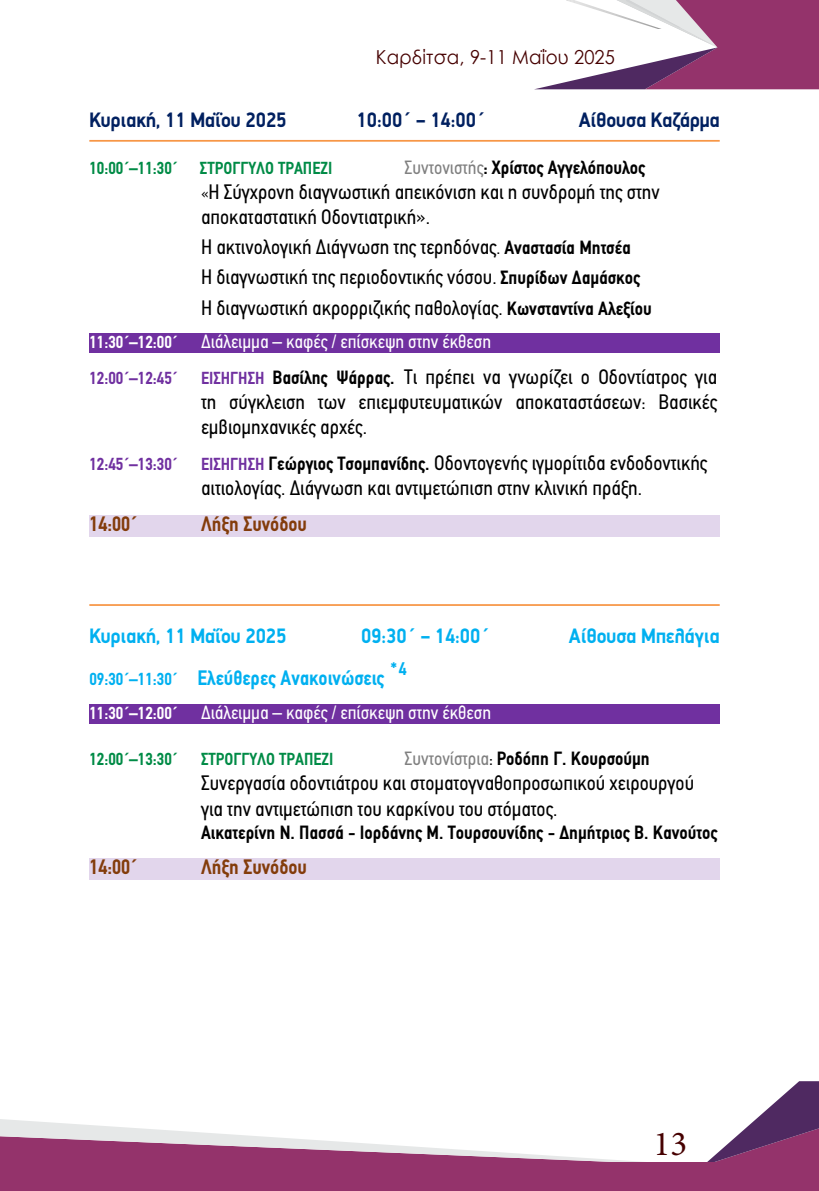
<style>
.page{position:relative;width:819px;height:1191px;background:#fff}
.page>*{position:absolute;margin:0;border:0;box-sizing:border-box;transform-origin:0 0}
.t1{font:35px "Minion Pro";color:#460000}
.t2{font:21px/25.2px "PF Din Text Condensed";color:#000}
.t3{font:700 21px "PF Din Display";color:#00b0f0;scale:.9 1}
.t4{font:700 21px "PF Din Display";color:#002060;scale:.9 1}
.t5{font:700 21px "PF Din Text Condensed";color:#833c0b}
.t6{font:700 21px "PF Din Text Condensed";color:#00b0f0}
.t7{font:700 19.25px "PF Din Text Condensed";color:#000}
.t8{font:19.25px "PF Din Text Condensed";color:#fff}
.t9{font:19.25px "Century Gothic";letter-spacing:.01em;color:#460000;scale:.95 1}
.t10{font:700 18.38px "PF Din Text Condensed";color:#00b0f0}
.t11{font:700 17.5px "PF Din Text Condensed";color:#008b46}
.t12{font:700 17.5px "PF Din Text Condensed";color:#7030a0}
.s1{font-weight:400;color:#808080}
.s2{font-size:16.62px}
.s3{font-size:19.25px}
.s4{font-weight:700;font-size:19.25px}
.s5{font-weight:700;font-size:17.5px}
.s6{font-weight:700;font-size:17.5px;color:#7030a0}
.s7{font-size:17.5px}
.s8{font-weight:400}
</style>
<div class="page">
<svg style="left:536px;top:0;width:283px;height:89px"></svg>
<img style="left:566px;top:0;width:95px;height:29px">
<svg style="left:0;top:1081px;width:819px;height:82px"></svg>
<div style="left:0;top:1163px;width:819px;height:28px;background:#94336b"></div>
<div style="left:89px;top:334px;width:630px;height:19px;background:#7030a0"></div>
<div style="left:89px;top:515px;width:630px;height:21px;background:#e2d6ec"></div>
<div style="left:89px;top:704px;width:630px;height:19px;background:#7030a0"></div>
<div style="left:89px;top:858px;width:630px;height:21px;background:#e2d6ec"></div>
<hr style="left:89px;top:604px;width:630px;height:2px;background:#f79646">
<hr style="left:89px;top:140px;width:630px;height:2px;background:#f79646">
<p class="t9" style="left:376px;top:44px;width:253px">Καρδίτσα, 9-11 Μαΐου 2025</p>
<p class="t4" style="left:89px;top:107px;width:220px">Κυριακή, 11 Μαΐου 2025</p>
<p class="t4" style="left:356px;top:107px;width:144px">10:00΄ – 14:00΄</p>
<p class="t4" style="left:578px;top:107px;width:158px">Αίθουσα Καζάρμα</p>
<p class="t11" style="left:89px;top:157px;width:90px">10:00΄–11:30΄</p>
<p class="t11" style="left:200px;top:157px;width:134px">ΣΤΡΟΓΓΥΛΟ ΤΡΑΠΕΖΙ</p>
<p class="t7" style="left:404px;top:156px;width:242px"><span class="s1">Συντονιστής</span>: Χρίστος Αγγελόπουλος</p>
<p class="t2" style="left:201px;top:179px;width:460px"><span class="s2">«</span>Η Σύγχρονη διαγνωστική απεικόνιση και η συνδρομή της στην αποκαταστατική Οδοντιατρική».</p>
<p class="t2" style="left:201px;top:232px;width:452px;line-height:30.1px">Η ακτινολογική Διάγνωση της τερηδόνας<span class="s3">.</span> <span class="s4">Αναστασία Μητσέα<br></span>Η διαγνωστική της περιοδοντικής νόσου. <span class="s4">Σπυρίδων Δαμάσκος<br></span>Η διαγνωστική ακρορριζικής παθολογίας. <span class="s4">Κωνσταντίνα Αλεξίου</span></p>
<p class="t8" style="left:89px;top:330px;width:403px"><span class="s5">11:30΄–12:00΄</span> Διάλειμμα – καφές / επίσκεψη στην έκθεση</p>
<p class="t12" style="left:89px;top:367px;width:90px">12:00΄–12:45΄</p>
<p class="t2" style="left:201px;top:364px;width:517px;text-align:justify"><span class="s6">ΕΙΣΗΓΗΣΗ</span> <span class="s4">Βασίλης Ψάρρας.</span> Τι πρέπει να γνωρίζει ο Οδοντίατρος για τη σύγκλειση των επιεμφυτευματικών αποκαταστάσεων: Βασικές εμβιομηχανικές αρχές.</p>
<p class="t12" style="left:89px;top:454px;width:90px">12:45΄–13:30΄</p>
<p class="t2" style="left:201px;top:450px;width:507px"><span class="s6">ΕΙΣΗΓΗΣΗ</span> <span class="s4">Γεώργιος Τσομπανίδης.</span> Οδοντογενής ιγμορίτιδα ενδοδοντικής αιτιολογίας. Διάγνωση και αντιμετώπιση στην κλινική πράξη.</p>
<p class="t5" style="left:89px;top:511px;width:49px">14:00΄</p>
<p class="t5" style="left:201px;top:511px;width:107px">Λήξη Συνόδου</p>
<p class="t3" style="left:89px;top:623px;width:220px">Κυριακή, 11 Μαΐου 2025</p>
<p class="t3" style="left:361px;top:623px;width:144px">09:30΄ – 14:00΄</p>
<p class="t3" style="left:569px;top:623px;width:169px">Αίθουσα Μπελάγια</p>
<p class="t6" style="left:89px;top:666px;width:296px"><span class="s7">09:30΄–11:30΄</span> Ελεύθερες Ανακοινώσεις</p>
<p class="t10" style="left:390px;top:658px;width:18px">*4</p>
<p class="t8" style="left:89px;top:701px;width:403px"><span class="s5">11:30΄–12:00΄</span> Διάλειμμα – καφές / επίσκεψη στην έκθεση</p>
<p class="t11" style="left:89px;top:749px;width:90px">12:00΄–13:30΄</p>
<p class="t11" style="left:201px;top:749px;width:134px">ΣΤΡΟΓΓΥΛΟ ΤΡΑΠΕΖΙ</p>
<p class="t7" style="left:404px;top:747px;width:247px"><span class="s1">Συντονίστρια</span><span class="s8">:</span> Ροδόπη Γ. Κουρσούμη</p>
<p class="t2" style="left:201px;top:770px;width:494px">Συνεργασία οδοντιάτρου και στοματογναθοπροσωπικού χειρουργού για την αντιμετώπιση του καρκίνου του στόματος.</p>
<p class="t7" style="left:201px;top:820px;width:518px">Αικατερίνη Ν. Πασσά - Ιορδάνης Μ. Τουρσουνίδης - Δημήτριος Β. Κανούτος</p>
<p class="t5" style="left:89px;top:855px;width:49px">14:00΄</p>
<p class="t5" style="left:201px;top:855px;width:107px">Λήξη Συνόδου</p>
<h1 class="t1" style="left:653px;top:1120px;width:35px">13</h1>
</div>
